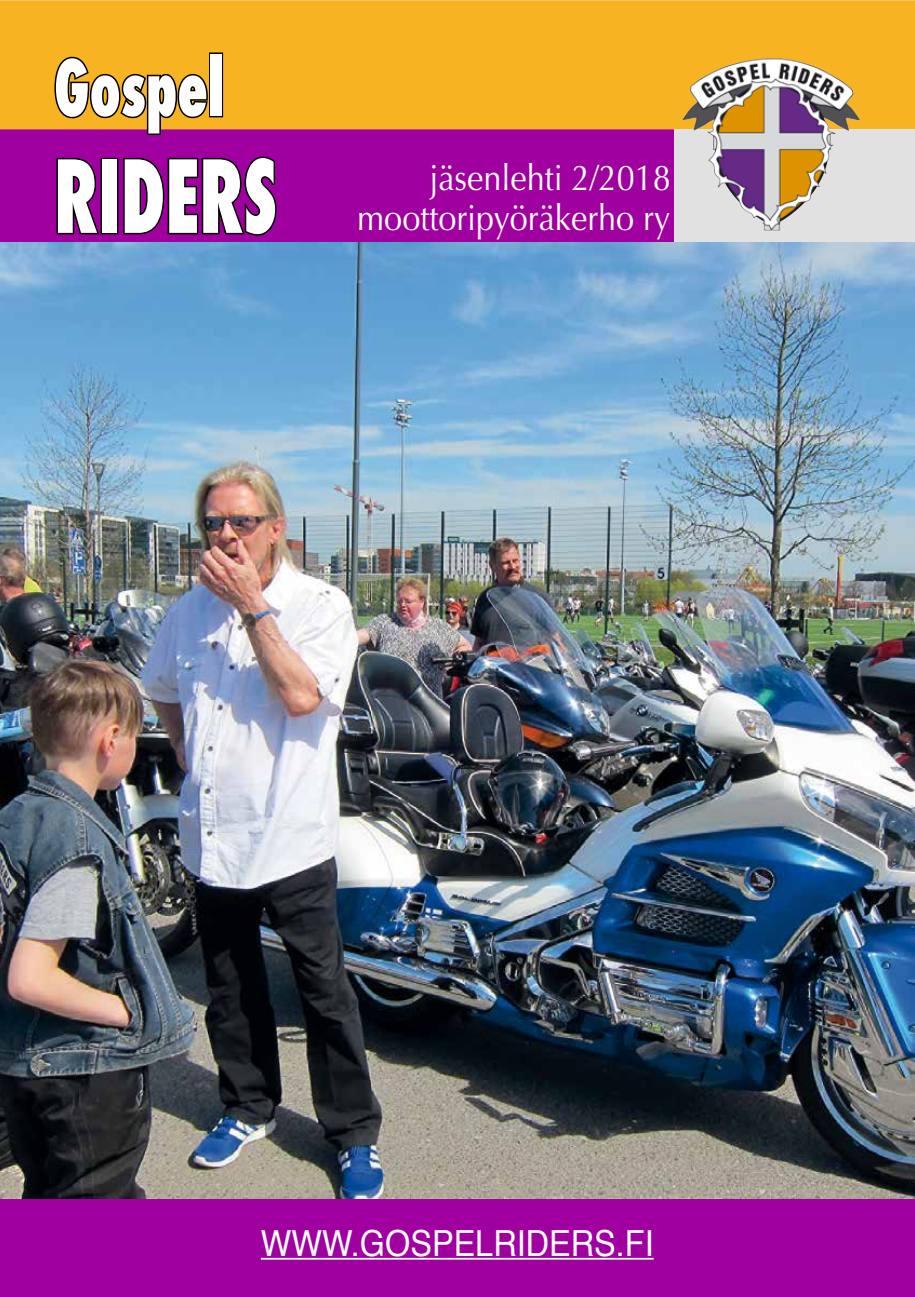
<style>
.page{position:relative;width:915px;height:1297px;background:#fff}
.page>*{position:absolute;margin:0;border:0;box-sizing:border-box;transform-origin:0 0}
.t1{font:800 condensed 97.5px "Futura";color:#fff;scale:.75 1}
.t2{font:800 condensed 75px "Futura";color:#fff;scale:.75 1}
.t3{font:36px "Optima";color:#fff;scale:.9 1}
.t4{font:36px "Helvetica";color:#fff;scale:.9 1}
</style>
<div class="page">
<div style="left:0;top:129px;width:675px;height:113px;background:#a000a0"></div>
<div style="left:0;top:1px;width:914px;height:128px;background:#f8b322"></div>
<div style="left:0;top:0;width:914px;height:129px;border:2px solid #f8b322"></div>
<svg style="left:674px;top:129px;width:240px;height:113px;background:#d1c7c4"></svg>
<svg style="left:53px;top:56px;width:156px;height:79px"></svg>
<div style="left:209px;top:52px;width:14px;height:65px;border:3px solid #000"></div>
<svg style="left:56px;top:157px;width:45px;height:78px"></svg>
<div style="left:100px;top:158px;width:18px;height:76px;border:3px solid #000"></div>
<svg style="left:123px;top:156px;width:154px;height:80px"></svg>
<img style="left:705px;top:58px;width:65px;height:18px">
<div style="left:0;top:1199px;width:914px;height:98px;background:#a000a0"></div>
<hr style="left:261px;top:1258px;width:392px;height:2px;background:#fff">
<img style="left:0;top:242px;width:914px;height:957px">
<h2 class="t2" style="left:54px;top:37px;width:228px">Gospel</h2>
<h1 class="t1" style="left:54px;top:130px;width:299px">RIDERS</h1>
<p class="t3" style="left:429px;top:157px;width:270px">jäsenlehti 2/2018</p>
<p class="t3" style="left:357px;top:197px;width:349px">moottoripyöräkerho ry</p>
<p class="t4" style="left:261px;top:1215px;width:438px">WWW.GOSPELRIDERS.FI</p>
</div>
